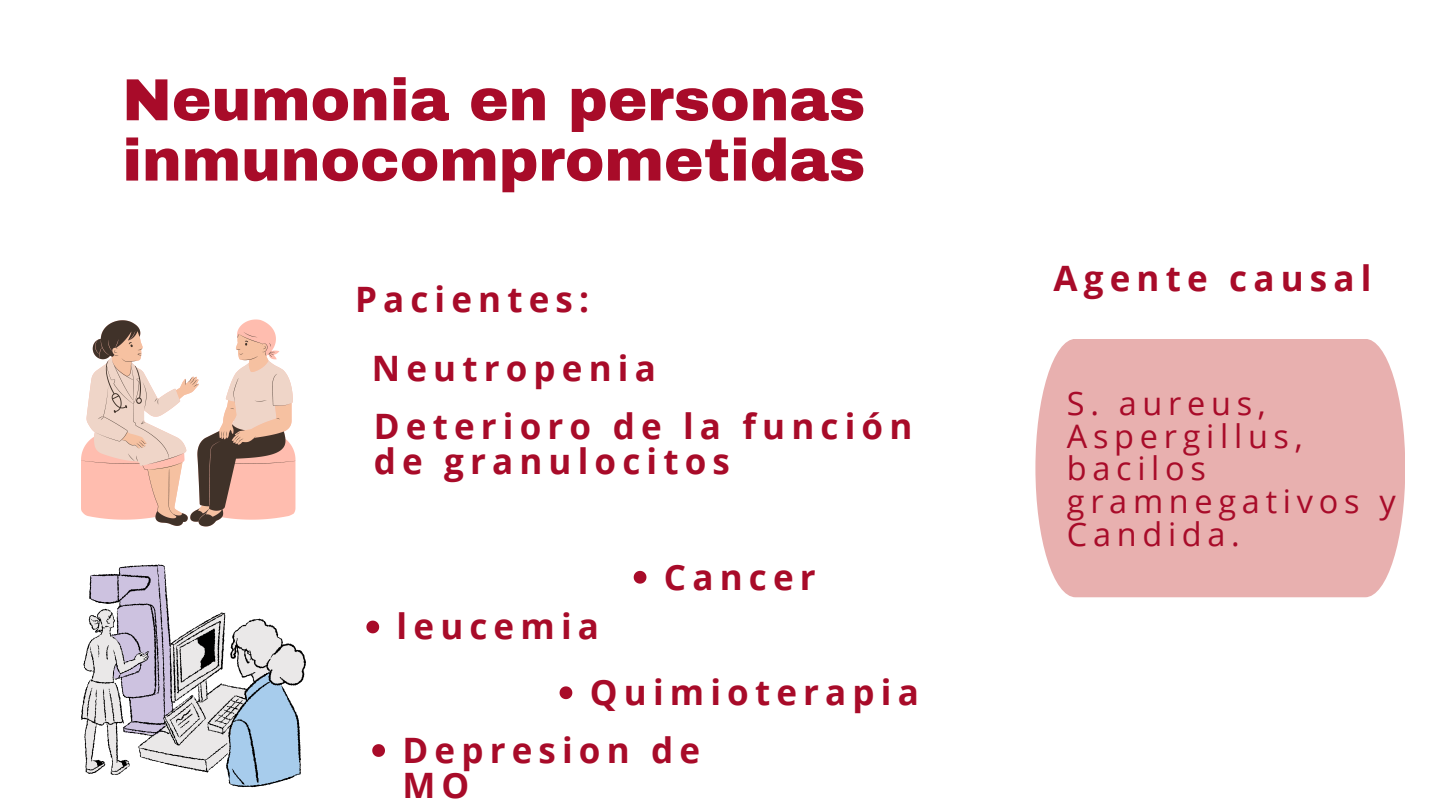
<style>
.page{position:relative;width:1440px;height:810px;background:#fff}
.page>*{position:absolute;margin:0;border:0;box-sizing:border-box;transform-origin:0 0}
.t1{font:900 59.4px/60.3px "Archivo";color:#a80b29}
.t2{font:700 35px/65.8px "Open Sans";letter-spacing:.175em;color:#a80b29}
.t3{font:32.5px/32.7px "Open Sans";letter-spacing:.175em;color:#a80b29}
</style>
<div class="page">
<div style="left:1035px;top:339px;width:370px;height:258px;background:#e8b0af"></div>
<svg style="left:81px;top:319px;width:214px;height:207px"></svg>
<svg style="left:81px;top:564px;width:225px;height:223px"></svg>
<svg style="left:634px;top:571px;width:12px;height:13px"></svg>
<svg style="left:366px;top:621px;width:13px;height:12px"></svg>
<svg style="left:560px;top:686px;width:12px;height:13px"></svg>
<svg style="left:372px;top:744px;width:13px;height:13px"></svg>
<h1 class="t1" style="left:122px;top:70px;width:745px">Neumonia en personas inmunocomprometidas</h1>
<p class="t2" style="left:355px;top:265px;width:236px">Pacientes:</p>
<p class="t2" style="left:372px;top:338px;width:542px;line-height:58px">Neutropenia<br>Deterioro de la función</p>
<p class="t2" style="left:374px;top:428px;width:358px">de granulocitos</p>
<p class="t2" style="left:664px;top:543px;width:153px">Cancer</p>
<p class="t2" style="left:590px;top:593px;width:331px;text-indent:-193px">leucemia<br>Quimioterapia</p>
<p class="t2" style="left:402px;top:732px;width:299px;line-height:35.2px">Depresion de<br>MO</p>
<p class="t2" style="left:1054px;top:245px;width:319px">Agente causal</p>
<p class="t3" style="left:1067px;top:386px;width:330px">S. aureus,<br>Aspergillus, bacilos gramnegativos y<br>Candida.</p>
</div>
